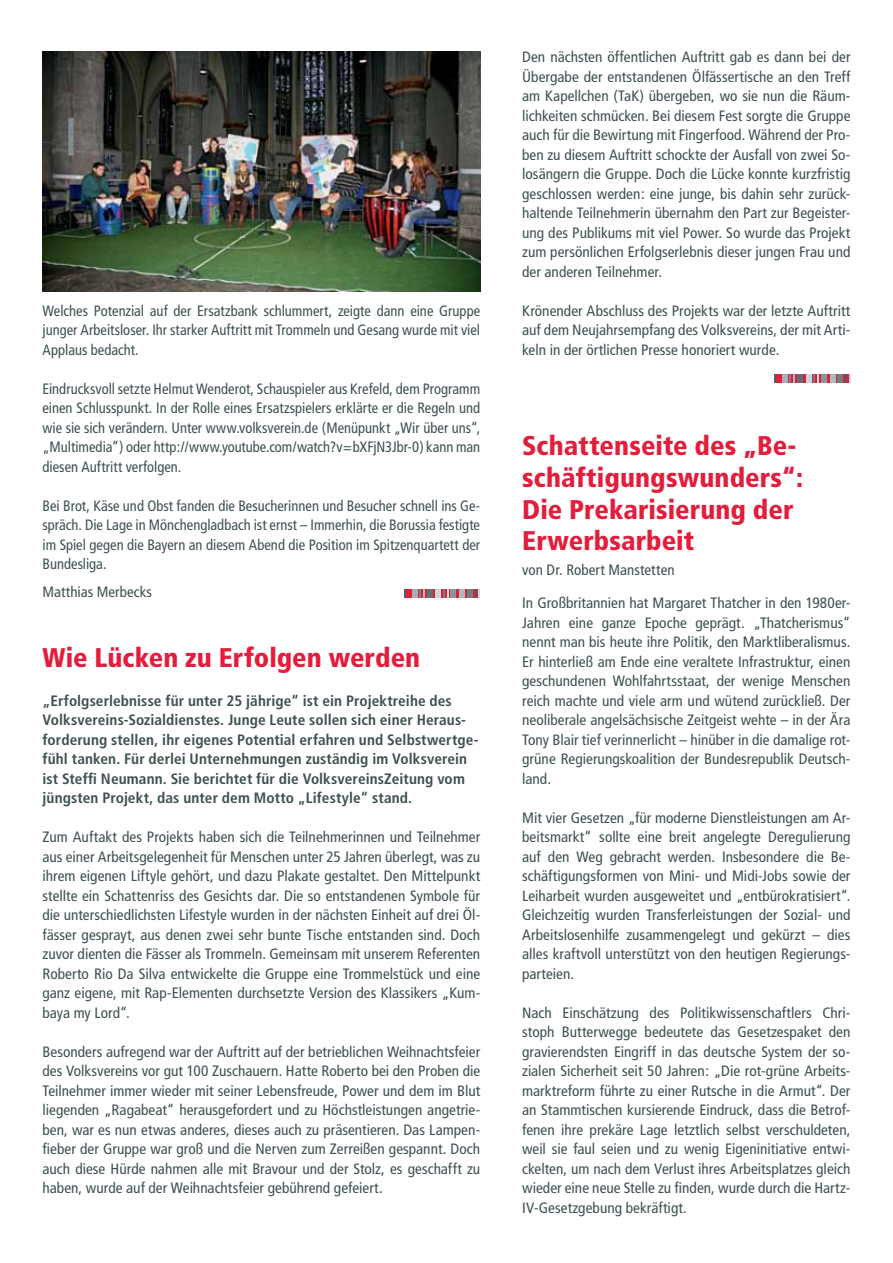
<style>
.page{position:relative;width:893px;height:1263px;background:#fff}
.page>*{position:absolute;margin:0;border:0;box-sizing:border-box;transform-origin:0 0}
.t1{font:900 condensed 27px/31.7px "Frutiger";letter-spacing:.005em;color:#e31d3c}
.t2{font:condensed 15px/19.5px "Frutiger";color:#3e5052;text-align:justify}
.t3{font:700 condensed 15px/19.5px "Frutiger";letter-spacing:.005em;color:#3e5052}
</style>
<div class="page">
<svg style="left:776px;top:374px;width:69px;height:9px"></svg>
<svg style="left:845px;top:374px;width:5px;height:9px"></svg>
<div style="left:837px;top:374px;width:6px;height:9px;background:#6e8082"></div>
<div style="left:830px;top:374px;width:5px;height:9px;background:#aebbbb"></div>
<div style="left:821px;top:374px;width:5px;height:9px;background:#88989a"></div>
<svg style="left:813px;top:374px;width:8px;height:9px"></svg>
<div style="left:806px;top:374px;width:5px;height:9px;background:#cdd5d6"></div>
<div style="left:797px;top:374px;width:5px;height:9px;background:#5f7173"></div>
<svg style="left:789px;top:374px;width:8px;height:9px"></svg>
<div style="left:782px;top:374px;width:6px;height:9px;background:#a4b2b4"></div>
<svg style="left:774px;top:374px;width:2px;height:9px"></svg>
<svg style="left:406px;top:589px;width:69px;height:8px"></svg>
<svg style="left:475px;top:589px;width:5px;height:8px"></svg>
<div style="left:467px;top:589px;width:6px;height:8px;background:#6e8082"></div>
<div style="left:460px;top:589px;width:5px;height:8px;background:#aebbbb"></div>
<div style="left:451px;top:589px;width:5px;height:8px;background:#88989a"></div>
<svg style="left:443px;top:589px;width:8px;height:8px"></svg>
<div style="left:436px;top:589px;width:5px;height:8px;background:#cdd5d6"></div>
<div style="left:427px;top:589px;width:5px;height:8px;background:#5f7173"></div>
<svg style="left:419px;top:589px;width:8px;height:8px"></svg>
<div style="left:412px;top:589px;width:5px;height:8px;background:#a4b2b4"></div>
<svg style="left:404px;top:589px;width:2px;height:8px"></svg>
<img style="left:43px;top:51px;width:437px;height:240px">
<p class="t2" style="left:43px;top:301px;width:439px">Welches Potenzial auf der Ersatzbank schlummert, zeigte dann eine Gruppe junger Arbeitsloser. Ihr starker Auftritt mit Trommeln und Gesang wurde mit viel Applaus bedacht.</p>
<p class="t2" style="left:43px;top:379px;width:439px">Eindrucksvoll setzte Helmut Wenderot, Schauspieler aus Krefeld, dem Programm einen Schlusspunkt. In der Rolle eines Ersatzspielers erklärte er die Regeln und wie sie sich verändern. Unter www.volksverein.de (Menüpunkt „Wir über uns“, „Multimedia“) oder http://www.youtube.com/watch?v=bXFjN3Jbr-0) kann man diesen Auftritt verfolgen.</p>
<p class="t2" style="left:43px;top:496px;width:439px">Bei Brot, Käse und Obst fanden die Besucherinnen und Besucher schnell ins Ge&shy;spräch. Die Lage in Mönchengladbach ist ernst – Immerhin, die Borussia festigte im Spiel gegen die Bayern an diesem Abend die Position im Spitzenquartett der Bundesliga.</p>
<p class="t2" style="left:43px;top:582px;width:111px">Matthias Merbecks</p>
<h1 class="t1" style="left:43px;top:642px;width:379px">Wie Lücken zu Erfolgen werden</h1>
<p class="t3" style="left:43px;top:691px;width:437px">„Erfolgserlebnisse für unter 25 jährige“ ist ein Projektreihe des Volksvereins-Sozialdienstes. Junge Leute sollen sich einer Heraus&shy;forderung stellen, ihr eigenes Potential erfahren und Selbstwertge&shy;fühl tanken. Für derlei Unternehmungen zuständig im Volksverein ist Steffi Neumann. Sie berichtet für die VolksvereinsZeitung vom jüngsten Projekt, das unter dem Motto „Lifestyle“ stand.</p>
<p class="t2" style="left:43px;top:827px;width:439px">Zum Auftakt des Projekts haben sich die Teilnehmerinnen und Teilnehmer aus einer Arbeitsgelegenheit für Menschen unter 25 Jahren überlegt, was zu ihrem eigenen Liftyle gehört, und dazu Plakate gestaltet. Den Mittelpunkt stellte ein Schattenriss des Gesichts dar. Die so entstandenen Symbole für die unterschiedlichsten Lifestyle wurden in der nächsten Einheit auf drei Öl&shy;fässer gesprayt, aus denen zwei sehr bunte Tische entstanden sind. Doch zuvor dienten die Fässer als Trommeln. Gemeinsam mit unserem Referenten Roberto Rio Da Silva entwickelte die Gruppe eine Trommelstück und eine ganz eigene, mit Rap-Elementen durchsetzte Version des Klassikers „Kum&shy;baya my Lord“.</p>
<p class="t2" style="left:43px;top:1042px;width:439px">Besonders aufregend war der Auftritt auf der betrieblichen Weihnachtsfeier des Volksvereins vor gut 100 Zuschauern. Hatte Roberto bei den Proben die Teilnehmer immer wieder mit seiner Lebensfreude, Power und dem im Blut liegenden „Ragabeat“ herausgefordert und zu Höchstleistungen angetrie&shy;ben, war es nun etwas anderes, dieses auch zu präsentieren. Das Lampen&shy;fieber der Gruppe war groß und die Nerven zum Zerreißen gespannt. Doch auch diese Hürde nahmen alle mit Bravour und der Stolz, es geschafft zu haben, wurde auf der Weihnachtsfeier gebührend gefeiert.</p>
<p class="t2" style="left:522px;top:47px;width:330px">Den nächsten öffentlichen Auftritt gab es dann bei der Übergabe der entstandenen Ölfässertische an den Treff am Kapellchen (TaK) übergeben, wo sie nun die Räum&shy;lichkeiten schmücken. Bei diesem Fest sorgte die Gruppe auch für die Bewirtung mit Fingerfood. Während der Pro&shy;ben zu diesem Auftritt schockte der Ausfall von zwei So&shy;losängern die Gruppe. Doch die Lücke konnte kurzfristig geschlossen werden: eine junge, bis dahin sehr zurück&shy;haltende Teilnehmerin übernahm den Part zur Begeister&shy;ung des Publikums mit viel Power. So wurde das Projekt zum persönlichen Erfolgserlebnis dieser jungen Frau und der anderen Teilnehmer.</p>
<p class="t2" style="left:522px;top:301px;width:330px">Krönender Abschluss des Projekts war der letzte Auftritt auf dem Neujahrsempfang des Volksvereins, der mit Arti&shy;keln in der örtlichen Presse honoriert wurde.</p>
<h1 class="t1" style="left:522px;top:429px;width:282px">Schattenseite des „Be&shy;schäftigungswunders“:<br>Die Prekarisierung der<br>Erwerbsarbeit</h1>
<p class="t2" style="left:522px;top:560px;width:154px">von Dr. Robert Manstetten</p>
<p class="t2" style="left:522px;top:593px;width:330px">In Großbritannien hat Margaret Thatcher in den 1980er-Jahren eine ganze Epoche geprägt. „Thatcherismus“ nennt man bis heute ihre Politik, den Marktliberalismus.<br>Er hinterließ am Ende eine veraltete Infrastruktur, einen geschundenen Wohlfahrtsstaat, der wenige Menschen reich machte und viele arm und wütend zurückließ. Der neoliberale angelsächsische Zeitgeist wehte – in der Ära Tony Blair tief verinnerlicht – hinüber in die damalige rot&shy;grüne Regierungskoalition der Bundesrepublik Deutsch&shy;land.</p>
<p class="t2" style="left:522px;top:808px;width:330px">Mit vier Gesetzen „für moderne Dienstleistungen am Ar&shy;beitsmarkt“ sollte eine breit angelegte Deregulierung auf den Weg gebracht werden. Insbesondere die Be&shy;schäftigungsformen von Mini- und Midi-Jobs sowie der Leiharbeit wurden ausgeweitet und „entbürokratisiert“.<br>Gleichzeitig wurden Transferleistungen der Sozial- und Arbeitslosenhilfe zusammengelegt und gekürzt – dies alles kraftvoll unterstützt von den heutigen Regierungs&shy;parteien.</p>
<p class="t2" style="left:522px;top:1003px;width:330px">Nach Einschätzung des Politikwissenschaftlers Chri&shy;stoph Butterwegge bedeutete das Gesetzespaket den gravierendsten Eingriff in das deutsche System der so&shy;zialen Sicherheit seit 50 Jahren: „Die rot-grüne Arbeits&shy;marktreform führte zu einer Rutsche in die Armut“. Der an Stammtischen kursierende Eindruck, dass die Betrof&shy;fenen ihre prekäre Lage letztlich selbst verschuldeten, weil sie faul seien und zu wenig Eigeninitiative entwi&shy;ckelten, um nach dem Verlust ihres Arbeitsplatzes gleich wieder eine neue Stelle zu finden, wurde durch die Hartz-IV-Gesetzgebung bekräftigt.</p>
</div>
